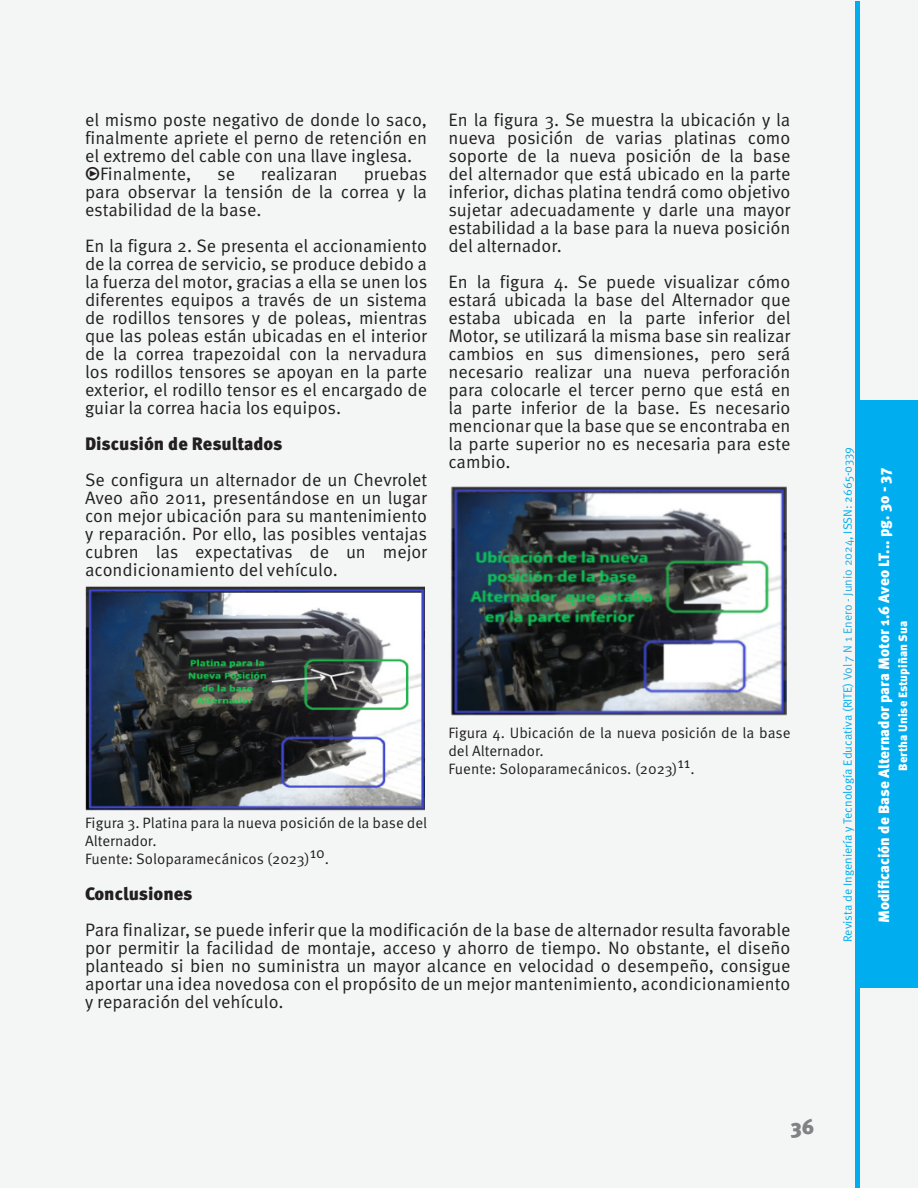
<style>
.page{position:relative;width:918px;height:1188px;background:#f4f6f6}
.page>*{position:absolute;margin:0;border:0;box-sizing:border-box;transform-origin:0 0}
.t1{font:900 21px "Meta Pro";color:#808285}
.txt{font:18px/18px "Meta Pro";color:#231f20;text-align:justify}
.txt-2{font:900 18px "Meta Pro";letter-spacing:-.005em;color:#231f20}
.Pie_Imagen{font:15px/18px "Meta Pro";color:#231f20}
.t2{font:900 15px "Meta Pro";color:#fff}
.t3{font:12px "Meta Pro";color:#00aeef}
.t4{font:900 12px "Meta Pro";color:#fff}
.s1{color:#29abe2}
</style>
<div class="page">
<div style="left:859px;top:400px;width:59px;height:588px;background:#00aeef"></div>
<hr style="left:855px;top:2px;width:4px;height:1186px;background:#00aeef">
<img style="left:85px;top:587px;width:340px;height:223px">
<img style="left:450px;top:486px;width:337px;height:230px">
<p class="txt" style="left:85px;top:111px;width:344px">el mismo poste negativo de donde lo saco, finalmente apriete el perno de retención en el extremo del cable con una llave inglesa.</p>
<p class="txt" style="left:85px;top:165px;width:108px">•Finalmente,</p>
<p class="txt" style="left:217px;top:165px;width:20px">se</p>
<p class="txt" style="left:261px;top:165px;width:78px">realizaran</p>
<p class="txt" style="left:85px;top:165px;width:344px;text-indent:279px">pruebas para observar la tensión de la correa y la estabilidad de la base.</p>
<p class="txt" style="left:85px;top:237px;width:344px">En la figura 2. Se presenta el accionamiento de la correa de servicio, se produce debido a la fuerza del motor, gracias a ella se unen los diferentes equipos a través de un sistema de rodillos tensores y de poleas, mientras que las poleas están ubicadas en el interior de la correa trapezoidal con la nervadura los rodillos tensores se apoyan en la parte exterior, el rodillo tensor es el encargado de guiar la correa hacia los equipos.</p>
<p class="txt-2" style="left:85px;top:432px;width:199px">Discusión de Resultados</p>
<p class="txt" style="left:85px;top:471px;width:344px">Se configura un alternador de un Chevrolet Aveo año 2011, presentándose en un lugar con mejor ubicación para su mantenimiento y reparación. Por ello, las posibles ventajas cubren las expectativas de un mejor acondicionamiento del vehículo.</p>
<p class="txt" style="left:448px;top:111px;width:344px">En la figura 3. Se muestra la ubicación y la nueva posición de varias platinas como soporte de la nueva posición de la base del alternador que está ubicado en la parte inferior, dichas platina tendrá como objetivo sujetar adecuadamente y darle una mayor estabilidad a la base para la nueva posición del alternador.</p>
<p class="txt" style="left:448px;top:273px;width:344px">En la figura 4. Se puede visualizar cómo estará ubicada la base del Alternador que estaba ubicada en la parte inferior del Motor, se utilizará la misma base sin realizar cambios en sus dimensiones, pero será necesario realizar una nueva perforación para colocarle el tercer perno que está en la parte inferior de la base. Es necesario mencionar que la base que se encontraba en la parte superior no es necesaria para este cambio.</p>
<p class="Pie_Imagen" style="left:85px;top:814px;width:344px">Figura 3. Platina para la nueva posición de la base del<br>Alternador.</p>
<p class="Pie_Imagen" style="left:85px;top:850px;width:246px">Fuente: Soloparamecánicos (2023)10.</p>
<p class="Pie_Imagen" style="left:448px;top:724px;width:344px">Figura 4. Ubicación de la nueva posición de la base del Alternador.</p>
<p class="Pie_Imagen" style="left:448px;top:760px;width:248px">Fuente: Soloparamecánicos. (2023)11.</p>
<p class="txt-2" style="left:85px;top:882px;width:109px">Conclusiones</p>
<p class="txt" style="left:85px;top:921px;width:707px">Para finalizar, se puede inferir que la modificación de la base de alternador resulta favorable por permitir la facilidad de montaje, acceso y ahorro de tiempo. No obstante, el diseño planteado si bien no suministra un mayor alcance en velocidad o desempeño, consigue aportar una idea novedosa con el propósito de un mejor mantenimiento, acondicionamiento y reparación del vehículo.</p>
<p class="t3" style="left:840px;top:942px;width:497px;rotate:-90deg">Revista de Ingeniería y Tecnología Educativa (RITE) <span class="s1">Vol 7 N 1 Enero - Junio 2024</span>, ISSN: 2665-0339</p>
<p class="t2" style="left:875px;top:923px;width:457px;rotate:-90deg">Modificación de Base Alternador para Motor 1.6 Aveo LT... pg. 30 - 37</p>
<p class="t4" style="left:895px;top:771px;width:151px;rotate:-90deg">Bertha Unise Estupiñan Sua</p>
<p class="t1" style="left:790px;top:1113px;width:25px">36</p>
</div>
